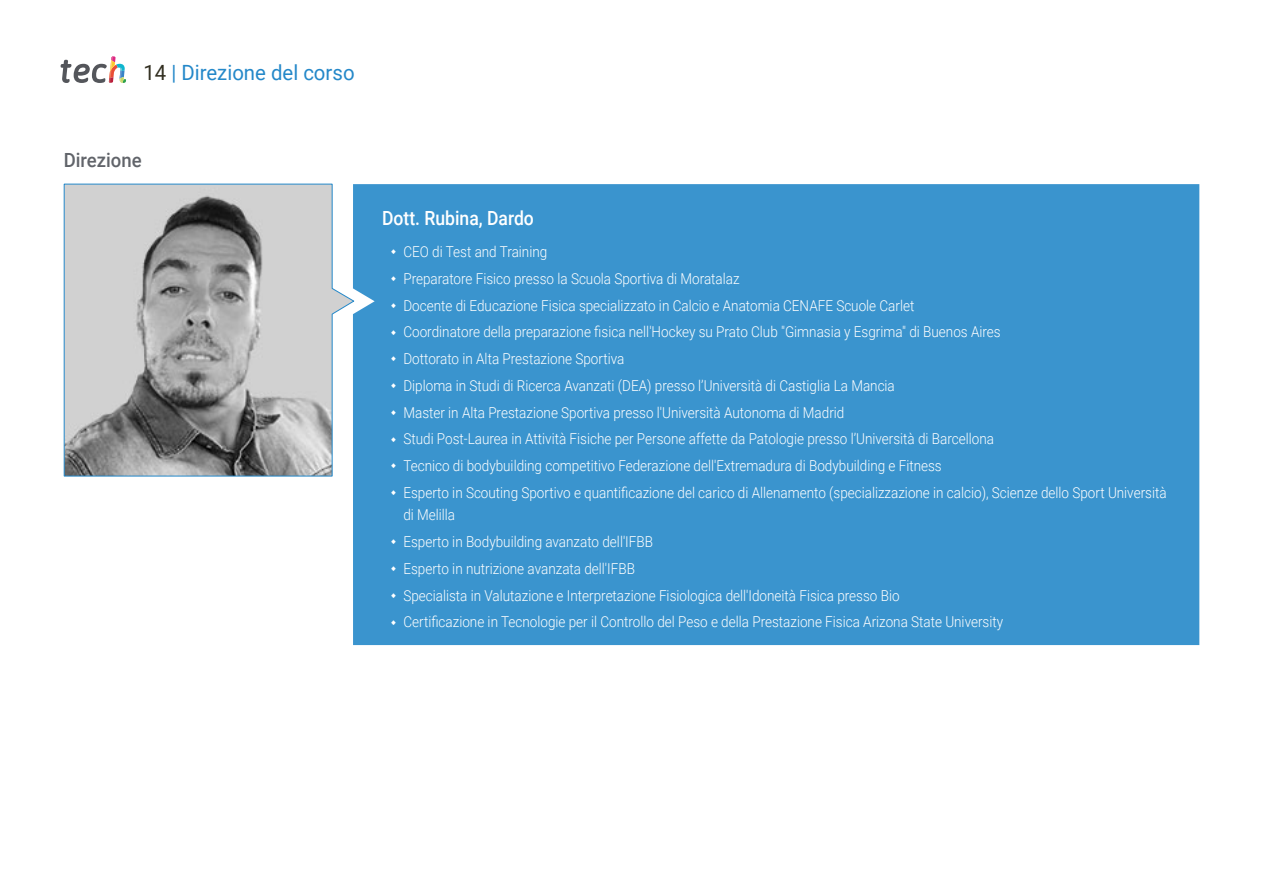
<style>
.page{position:relative;width:1263px;height:893px;background:#fff}
.page>*{position:absolute;margin:0;border:0;box-sizing:border-box;transform-origin:0 0}
.t1{font:21px "Roboto";color:#2488c9}
.t2{font:500 19.5px "Roboto";color:#fff;scale:.9 1}
.t3{font:500 19.5px "Roboto";color:#61646a;scale:.95 1}
.t4{font:300 15px/26.7px "Roboto";color:#fff;scale:.9 1}
.s1{color:#312e20}
</style>
<div class="page">
<svg style="left:61px;top:56px;width:65px;height:27px"></svg>
<div style="left:353px;top:184px;width:846px;height:461px;background:#3a94ce"></div>
<svg style="left:64px;top:184px;width:290px;height:292px;background:#b0b2b2"></svg>
<svg style="left:392px;top:249px;width:4px;height:5px"></svg>
<svg style="left:392px;top:276px;width:4px;height:5px"></svg>
<svg style="left:392px;top:303px;width:4px;height:5px"></svg>
<svg style="left:392px;top:330px;width:4px;height:5px"></svg>
<svg style="left:392px;top:356px;width:4px;height:5px"></svg>
<svg style="left:392px;top:383px;width:4px;height:5px"></svg>
<svg style="left:392px;top:410px;width:4px;height:5px"></svg>
<svg style="left:392px;top:437px;width:4px;height:5px"></svg>
<svg style="left:392px;top:463px;width:4px;height:5px"></svg>
<svg style="left:392px;top:490px;width:4px;height:5px"></svg>
<svg style="left:392px;top:539px;width:4px;height:5px"></svg>
<svg style="left:392px;top:566px;width:4px;height:5px"></svg>
<svg style="left:392px;top:593px;width:4px;height:5px"></svg>
<svg style="left:392px;top:620px;width:4px;height:5px"></svg>
<h1 class="t1" style="left:144px;top:57px;width:213px"><span class="s1">14</span> | Direzione del corso</h1>
<h2 class="t3" style="left:64px;top:147px;width:84px">Direzione</h2>
<h2 class="t2" style="left:382px;top:205px;width:170px">Dott. Rubina, Dardo</h2>
<p class="t4" style="left:403px;top:238px;width:849px">CEO di Test and Training<br>Preparatore Fisico presso la Scuola Sportiva di Moratalaz<br>Docente di Educazione Fisica specializzato in Calcio e Anatomia CENAFE Scuole Carlet<br>Coordinatore della preparazione fisica nell'Hockey su Prato Club "Gimnasia y Esgrima" di Buenos Aires<br>Dottorato in Alta Prestazione Sportiva<br>Diploma in Studi di Ricerca Avanzati (DEA) presso l’Università di Castiglia La Mancia<br>Master in Alta Prestazione Sportiva presso l'Università Autonoma di Madrid<br>Studi Post-Laurea in Attività Fisiche per Persone affette da Patologie presso l’Università di Barcellona<br>Tecnico di bodybuilding competitivo Federazione dell'Extremadura di Bodybuilding e Fitness<br>Esperto in Scouting Sportivo e quantificazione del carico di Allenamento (specializzazione in calcio), Scienze dello Sport Università</p>
<p class="t4" style="left:403px;top:501px;width:668px">di Melilla<br>Esperto in Bodybuilding avanzato dell'IFBB<br>Esperto in nutrizione avanzata dell'IFBB<br>Specialista in Valutazione e Interpretazione Fisiologica dell'Idoneità Fisica presso Bio<br>Certificazione in Tecnologie per il Controllo del Peso e della Prestazione Fisica Arizona State University</p>
</div>
